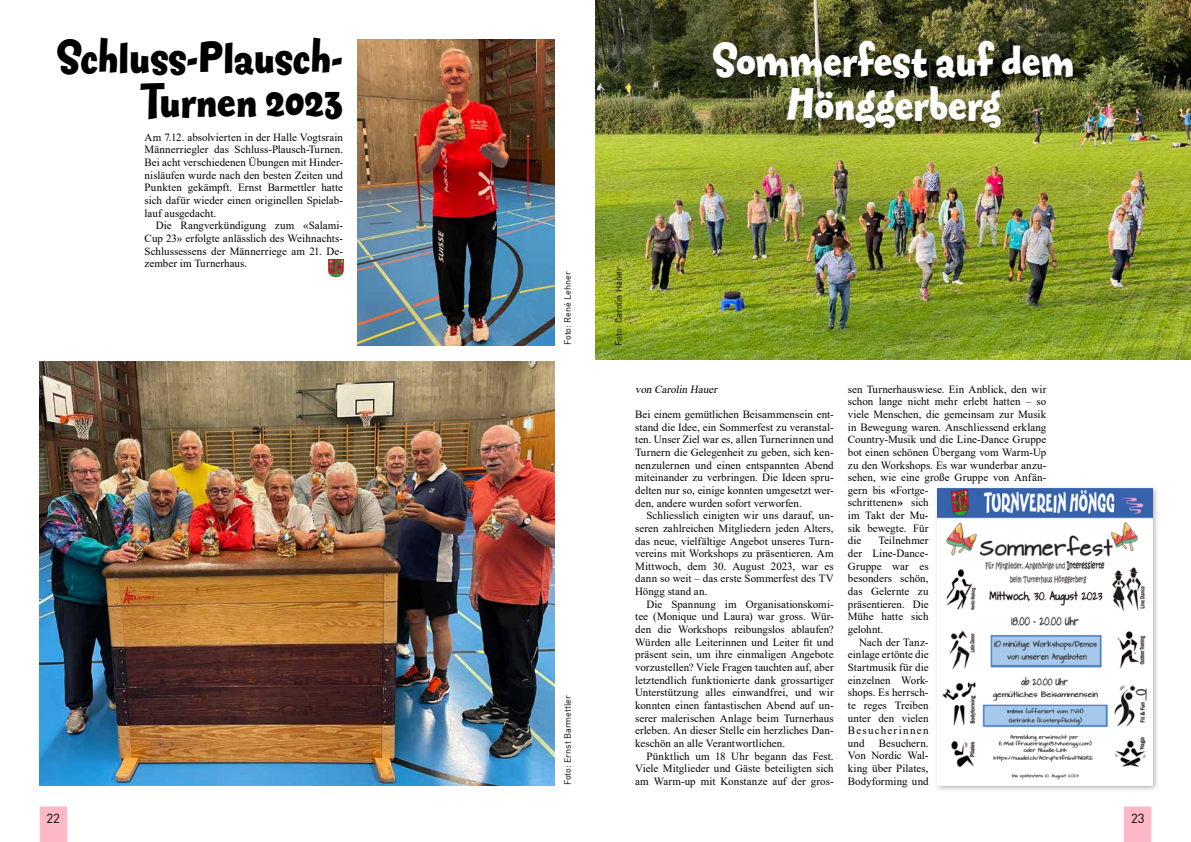
<style>
.page{position:relative;width:1191px;height:842px;background:#fff}
.page>*{position:absolute;margin:0;border:0;box-sizing:border-box;transform-origin:0 0}
.t1{font:800 44px/44px "Fontesque Sans";color:#fff;text-align:center}
.t2{font:800 44px/44px "Fontesque Sans";color:#000;text-align:right}
.t3{font:13px "DIN";color:#000}
.t4{font:11px/12.6px "Times New Roman";color:#000;text-align:justify}
.t5{font:italic 11px "Times New Roman";color:#000}
.t6{font:9px "DIN";color:#000}
.s1{font-weight:700}
</style>
<div class="page">
<svg style="left:40px;top:806px;width:27px;height:36px"></svg>
<svg style="left:1124px;top:806px;width:27px;height:36px"></svg>
<img style="left:595px;top:0;width:596px;height:359px">
<img style="left:40px;top:361px;width:515px;height:424px">
<img style="left:357px;top:40px;width:198px;height:305px">
<img style="left:328px;top:259px;width:15px;height:18px">
<div style="left:934px;top:485px;width:225px;height:307px;background:#000;opacity:.3"></div>
<img style="left:937px;top:488px;width:215px;height:297px">
<h1 class="t2" style="left:57px;top:34px;width:288px">Schluss-Plausch-<br>Turnen 2023</h1>
<p class="t4" style="left:145px;top:130px;width:200px">Am 7.12. absolvierten in der Halle Vogtsrain Männerriegler das Schluss-Plausch-Turnen.<br>Bei acht verschiedenen Übungen mit Hinder&shy;nisläufen wurde nach den besten Zeiten und Punkten gekämpft. Ernst Barmettler hatte sich dafür wieder einen originellen Spielab&shy;lauf ausgedacht.</p>
<p class="t4" style="left:145px;top:219px;width:200px;text-indent:11px">Die Rangverkündigung zum «Salami-Cup 23» erfolgte anlässlich des Weihnachts-Schlussessens der Männerriege am 21. De&shy;zember im Turnerhaus.</p>
<h1 class="t1" style="left:712px;top:38px;width:364px">Sommerfest auf dem<br>Hönggerberg</h1>
<p class="t6" style="left:562px;top:345px;width:75px;rotate:-90deg">Foto: René Lehner</p>
<p class="t6" style="left:562px;top:785px;width:92px;rotate:-90deg">Foto: Ernst Barmettler</p>
<p class="t6" style="left:613px;top:345px;width:79px;rotate:-90deg">Foto: Carolin Hauer</p>
<p class="t5" style="left:635px;top:381px;width:86px">von Carolin Hauer</p>
<p class="t4" style="left:635px;top:408px;width:200px">Bei einem gemütlichen Beisammensein ent&shy;stand die Idee, ein Sommerfest zu veranstal&shy;ten. Unser Ziel war es, allen Turnerinnen und Turnern die Gelegenheit zu geben, sich ken&shy;nenzulernen und einen entspannten Abend miteinander zu verbringen. Die Ideen spru&shy;delten nur so, einige konnten umgesetzt wer&shy;den, andere wurden sofort verworfen.</p>
<p class="t4" style="left:635px;top:509px;width:200px;text-indent:11px">Schliesslich einigten wir uns darauf, un&shy;seren zahlreichen Mitgliedern jeden Alters, das neue, vielfältige Angebot unseres Turn&shy;vereins mit Workshops zu präsentieren. Am Mittwoch, dem 30. August 2023, war es dann so weit – das erste Sommerfest des TV Höngg stand an.</p>
<p class="t4" style="left:635px;top:597px;width:200px;text-indent:11px">Die Spannung im Organisationskomi&shy;tee (Monique und Laura) war gross. Wür&shy;den die Workshops reibungslos ablaufen?<br>Würden alle Leiterinnen und Leiter fit und präsent sein, um ihre einmaligen Angebote vorzustellen? Viele Fragen tauchten auf, aber letztendlich funktionierte dank grossartiger Unterstützung alles einwandfrei, und wir konnten einen fantastischen Abend auf un&shy;serer malerischen Anlage beim Turnerhaus erleben. An dieser Stelle ein herzliches Dan&shy;keschön an alle Verantwortlichen.</p>
<p class="t4" style="left:635px;top:749px;width:200px;text-indent:11px">Pünktlich um 18 Uhr begann das Fest.<br>Viele Mitglieder und Gäste beteiligten sich am Warm-up mit Konstanze auf der gros-</p>
<p class="t4" style="left:848px;top:382px;width:200px;text-align:left">sen Turnerhauswiese. Ein Anblick, den wir schon lange nicht mehr erlebt hatten – so viele Menschen, die gemeinsam zur Musik in Bewegung waren. Anschliessend erklang<br>Country-Musik und die Line-Dance Gruppe bot einen schönen Übergang vom Warm-Up zu den Workshops. Es war wunderbar anzu&shy;sehen, wie eine große Gruppe von Anfän&shy;gern bis <span class="s1">«</span>Fortge-<br>schrittenen<span class="s1">»</span> sich<br>im Takt der Mu-<br>sik bewegte. Für<br>die</p>
<p class="t4" style="left:848px;top:534px;width:82px;text-indent:30px">Teilnehmer der Line-Dance-Gruppe war es besonders schön, das Gelernte zu präsentieren. Die Mühe hatte sich gelohnt.</p>
<p class="t4" style="left:848px;top:635px;width:82px;text-indent:11px">Nach der Tanz&shy;einlage ertönte die Startmusik für die einzelnen Work&shy;shops. Es herrsch&shy;te reges Treiben unter den vielen Besucherinnen und</p>
<p class="t4" style="left:848px;top:736px;width:82px;text-indent:31px">Besuchern.<br>Von Nordic Wal&shy;king über Pilates, Bodyforming und</p>
<p class="t3" style="left:46px;top:810px;width:15px">22</p>
<p class="t3" style="left:1131px;top:810px;width:15px">23</p>
</div>
